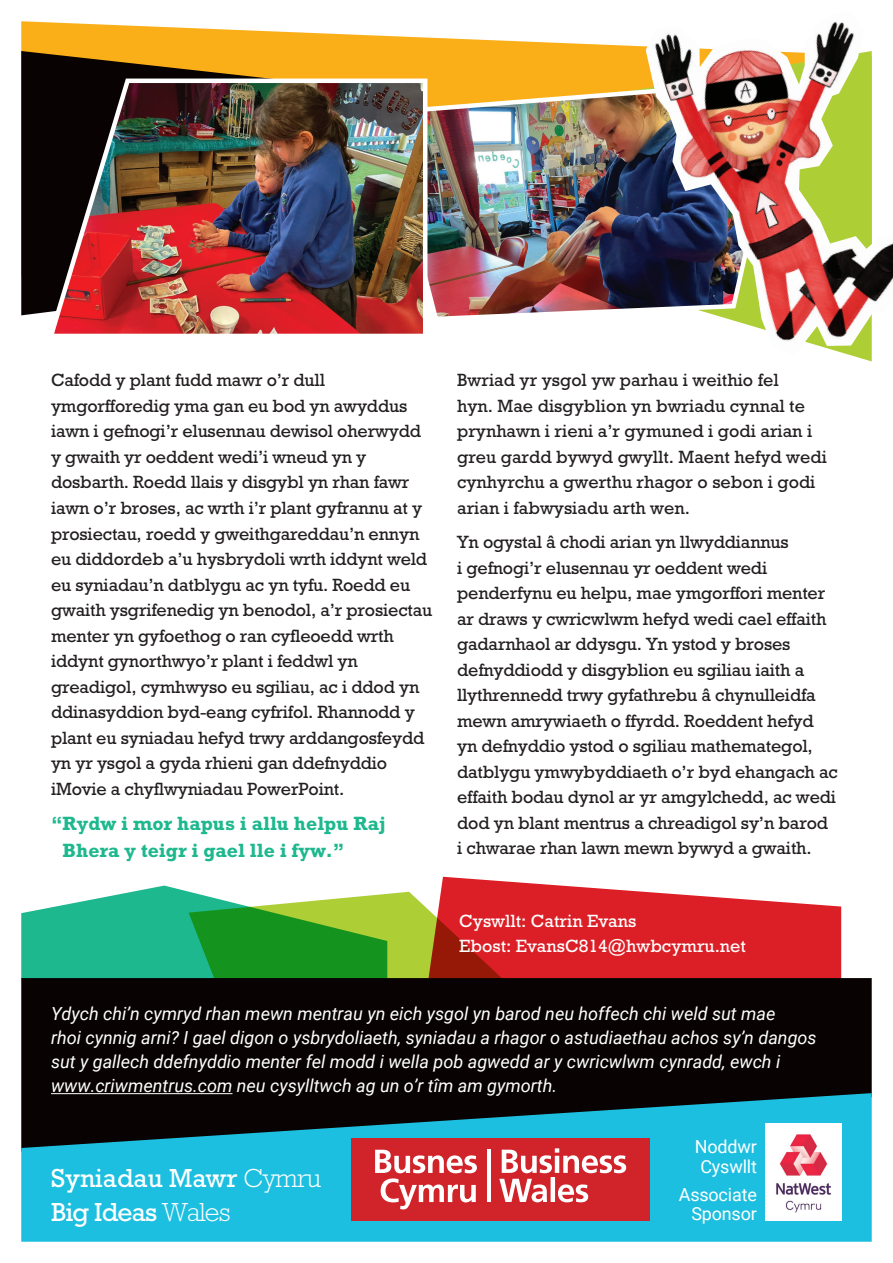
<style>
.page{position:relative;width:893px;height:1263px;background:#fff}
.page>*{position:absolute;margin:0;border:0;box-sizing:border-box;transform-origin:0 0}
.t1{font:26.55px/33.5px "Rockwell Std";color:#fff}
.t2{font:700 19.5px/27px "Rockwell Std";color:#1eb88e}
.t3{font:18px/25.5px "Rockwell Std";letter-spacing:-.01em;color:#231f20}
.t4{font:italic 18px/24px "Roboto";color:#fff}
.t5{font:18px/25.5px "Rockwell Std";color:#fff}
.t6{font:18px/19.5px "Roboto";letter-spacing:-.01em;color:#fff;text-align:right}
.s1{font-weight:300}
</style>
<div class="page">
<svg style="left:441px;top:877px;width:400px;height:101px;fill:#dc1f26"></svg>
<svg style="left:21px;top:885px;width:482px;height:93px;background:#66a664"></svg>
<svg style="left:21px;top:21px;width:625px;height:54px;fill:#faaf18"></svg>
<svg style="left:21px;top:51px;width:397px;height:264px;background:#79530d"></svg>
<svg style="left:468px;top:51px;width:404px;height:310px"></svg>
<img style="left:430px;top:75px;width:216px;height:249px">
<img style="left:45px;top:75px;width:385px;height:259px">
<img style="left:646px;top:21px;width:247px;height:334px">
<div style="left:21px;top:978px;width:851px;height:115px;background:#080302"></div>
<svg style="left:21px;top:1093px;width:851px;height:149px;background:#1990a8"></svg>
<img style="left:765px;top:1123px;width:77px;height:97px">
<div style="left:351px;top:1137px;width:298px;height:83px;background:#d1232a"></div>
<hr style="left:487px;top:1150px;width:3px;height:52px;background:#fff">
<svg style="left:499px;top:1148px;width:127px;height:54px"></svg>
<svg style="left:375px;top:1150px;width:102px;height:59px"></svg>
<hr style="left:51px;top:1093px;width:181px;height:1px;background:#fff">
<p class="t3" style="left:51px;top:367px;width:383px">Cafodd y plant fudd mawr o’r dull ymgorfforedig yma gan eu bod yn awyddus iawn i gefnogi’r elusennau dewisol oherwydd y gwaith yr oeddent wedi’i wneud yn y dosbarth. Roedd llais y disgybl yn rhan fawr iawn o’r broses, ac wrth i’r plant gyfrannu at y prosiectau, roedd y gweithgareddau’n ennyn eu diddordeb a’u hysbrydoli wrth iddynt weld eu syniadau’n datblygu ac yn tyfu. Roedd eu gwaith ysgrifenedig yn benodol, a’r prosiectau menter yn gyfoethog o ran cyfleoedd wrth iddynt gynorthwyo’r plant i feddwl yn greadigol, cymhwyso eu sgiliau, ac i ddod yn ddinasyddion byd-eang cyfrifol. Rhannodd y plant eu syniadau hefyd trwy arddangosfeydd yn yr ysgol a gyda rhieni gan ddefnyddio iMovie a chyflwyniadau PowerPoint.</p>
<p class="t2" style="left:63px;top:810px;width:325px;text-indent:-12px">“Rydw i mor hapus i allu helpu Raj<br>Bhera y teigr i gael lle i fyw.”</p>
<p class="t3" style="left:457px;top:367px;width:371px">Bwriad yr ysgol yw parhau i weithio fel<br>hyn. Mae disgyblion yn bwriadu cynnal te prynhawn i rieni a’r gymuned i godi arian i greu gardd bywyd gwyllt. Maent hefyd wedi cynhyrchu a gwerthu rhagor o sebon i godi arian i fabwysiadu arth wen.</p>
<p class="t3" style="left:457px;top:529px;width:382px">Yn ogystal â chodi arian yn llwyddiannus<br>i gefnogi’r elusennau yr oeddent wedi penderfynu eu helpu, mae ymgorffori menter ar draws y cwricwlwm hefyd wedi cael effaith gadarnhaol ar ddysgu. Yn ystod y broses defnyddiodd y disgyblion eu sgiliau iaith a llythrennedd trwy gyfathrebu â chynulleidfa mewn amrywiaeth o ffyrdd. Roeddent hefyd yn defnyddio ystod o sgiliau mathemategol, datblygu ymwybyddiaeth o’r byd ehangach ac effaith bodau dynol ar yr amgylchedd, ac wedi dod yn blant mentrus a chreadigol sy’n barod<br>i chwarae rhan lawn mewn bywyd a gwaith.</p>
<p class="t5" style="left:459px;top:907px;width:288px">Cyswllt: Catrin Evans<br>Ebost: EvansC814@hwbcymru.net</p>
<p class="t4" style="left:51px;top:1001px;width:767px">Ydych chi’n cymryd rhan mewn mentrau yn eich ysgol yn barod neu hoffech chi weld sut mae<br>rhoi cynnig arni? I gael digon o ysbrydoliaeth, syniadau a rhagor o astudiaethau achos sy’n dangos sut y gallech ddefnyddio menter fel modd i wella pob agwedd ar y cwricwlwm cynradd, ewch i www.criwmentrus.com neu cysylltwch ag un o’r tîm am gymorth.</p>
<h1 class="t1" style="left:51px;top:1161px;width:272px">Syniadau Mawr <span class="s1">Cymru<br></span>Big Ideas <span class="s1">Wales</span></h1>
<p class="t6" style="left:695px;top:1136px;width:64px;text-align:center">Noddwr<br>Cyswllt</p>
<p class="t6" style="left:679px;top:1184px;width:80px">Associate<br>Sponsor</p>
</div>
